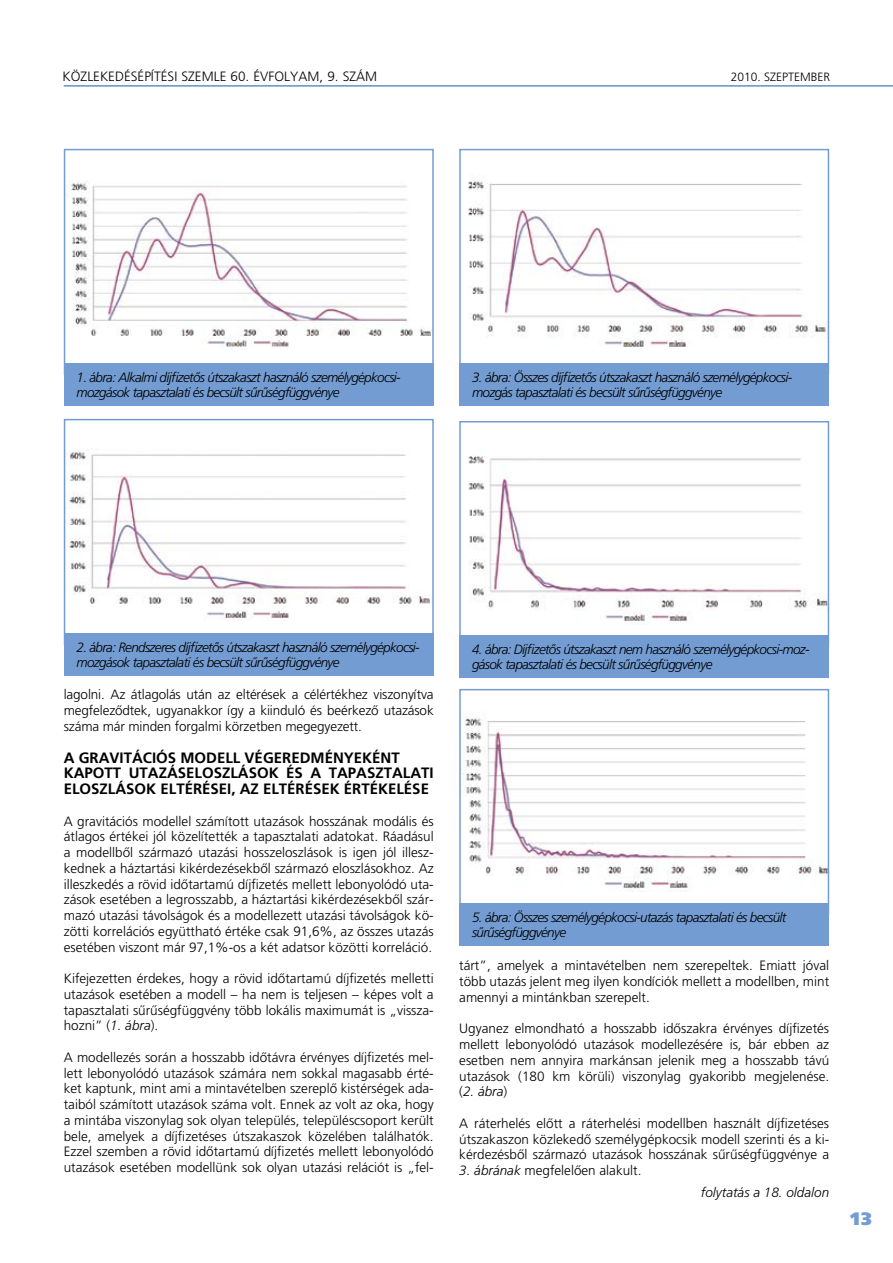
<style>
.page{position:relative;width:893px;height:1263px;background:#fff}
.page>*{position:absolute;margin:0;border:0;box-sizing:border-box;transform-origin:0 0}
.t1{font:900 18px "Frutiger H";color:#739cd2}
.t2{font:700 15px/15.8px "Frutiger H";color:#000}
.t3{font:300 13.5px/15.8px "Frutiger H";color:#000;text-align:justify}
.t4{font:italic 300 13.5px/15px "Frutiger H";letter-spacing:-.05em;color:#000}
.t5{font:italic 300 13.5px "Frutiger H";color:#000}
.t6{font:300 12px "Frutiger H";color:#000}
.s1{font-style:italic}
</style>
<div class="page">
<hr style="left:64px;top:85px;width:829px;height:2px;background:#739cd2">
<img style="left:71px;top:181px;width:360px;height:168px">
<div style="left:64px;top:149px;width:370px;height:226px;border:2px solid #739cd2"></div>
<div style="left:64px;top:363px;width:370px;height:42px;background:#739cd2"></div>
<img style="left:67px;top:449px;width:364px;height:171px">
<div style="left:64px;top:419px;width:370px;height:226px;border:2px solid #739cd2"></div>
<div style="left:64px;top:633px;width:370px;height:42px;background:#739cd2"></div>
<img style="left:468px;top:180px;width:358px;height:167px">
<div style="left:459px;top:149px;width:370px;height:226px;border:2px solid #739cd2"></div>
<div style="left:459px;top:363px;width:370px;height:42px;background:#739cd2"></div>
<img style="left:468px;top:456px;width:358px;height:167px">
<div style="left:459px;top:421px;width:370px;height:226px;border:2px solid #739cd2"></div>
<div style="left:459px;top:635px;width:370px;height:42px;background:#739cd2"></div>
<img style="left:462px;top:718px;width:364px;height:173px">
<div style="left:459px;top:689px;width:370px;height:226px;border:2px solid #739cd2"></div>
<div style="left:459px;top:903px;width:370px;height:42px;background:#739cd2"></div>
<p class="t3" style="left:63px;top:69px;width:200px">KÖZLEKEDÉSÉPÍTÉSI SZEMLE 60. évfolyam</p>
<p class="t3" style="left:319px;top:69px;width:33px">, 9. szám</p>
<p class="t6" style="left:731px;top:70px;width:41px">2010. szeptem</p>
<p class="t6" style="left:811px;top:70px;width:21px">ber</p>
<p class="t4" style="left:77px;top:370px;width:326px">1. ábra: Alkalmi díjfizetôs útszakaszt használó személygépkocsi&shy;mozgások tapasztalati és becsült sûrûségfüggvénye</p>
<p class="t4" style="left:472px;top:370px;width:322px">3. ábra: Összes díjfizetôs útszakaszt használó személygépkocsi&shy;mozgás tapasztalati és becsült sûrûségfüggvénye</p>
<p class="t4" style="left:77px;top:640px;width:345px">2. ábra: Rendszeres díjfizetôs útszakaszt használó személygépkocsi&shy;mozgások tapasztalati és becsült sûrûségfüggvénye</p>
<p class="t3" style="left:64px;top:687px;width:371px">lagolni. Az átlagolás után az eltérések a célértékhez viszonyítva megfelezôdtek, ugyanakkor így a kiinduló és beérkezô utazások száma már minden forgalmi körzetben megegyezett.</p>
<p class="t2" style="left:64px;top:749px;width:371px">A GRAVITÁCIÓS MODELL VÉGEREDMÉNYEKÉNT<br>KAPOTT UTAZÁSELOSZLÁSOK ÉS A TAPASZTALATI<br>ELOSZLÁSOK ELTÉRÉSEI, AZ ELTÉRÉSEK ÉRTÉKELÉSE</p>
<p class="t3" style="left:64px;top:813px;width:371px">A gravitációs modellel számított utazások hosszának modális és átlagos értékei jól közelítették a tapasztalati adatokat. Ráadásul a modellbôl származó utazási hosszeloszlások is igen jól illesz&shy;kednek a háztartási kikérdezésekbôl származó eloszlásokhoz. Az illeszkedés a rövid idôtartamú díjfizetés mellett lebonyolódó uta&shy;zások esetében a legrosszabb, a háztartási kikérdezésekbôl szár&shy;mazó utazási távolságok és a modellezett utazási távolságok kö&shy;zötti korrelációs együttható értéke csak 91,6%, az összes utazás esetében viszont már 97,1%-os a két adatsor közötti korreláció.</p>
<p class="t3" style="left:64px;top:970px;width:371px">Kifejezetten érdekes, hogy a rövid idôtartamú díjfizetés melletti utazások esetében a modell – ha nem is teljesen – képes volt a tapasztalati sûrûségfüggvény több lokális maximumát is „vissza&shy;hozni” (<span class="s1">1. ábra</span>).</p>
<p class="t3" style="left:64px;top:1049px;width:371px">A modellezés során a hosszabb idôtávra érvényes díjfizetés mel&shy;lett lebonyolódó utazások számára nem sokkal magasabb érté&shy;ket kaptunk, mint ami a mintavételben szereplô kistérségek ada&shy;taiból számított utazások száma volt. Ennek az volt az oka, hogy a mintába viszonylag sok olyan település, településcsoport került bele, amelyek a díjfizetéses útszakaszok közelében találhatók.<br>Ezzel szemben a rövid idôtartamú díjfizetés mellett lebonyolódó utazások esetében modellünk sok olyan utazási relációt is „fel-</p>
<p class="t4" style="left:472px;top:642px;width:339px">4. ábra: Díjfizetôs útszakaszt nem használó személygépkocsi-moz&shy;gások tapasztalati és becsült sûrûségfüggvénye</p>
<p class="t4" style="left:472px;top:910px;width:316px">5. ábra: Összes személygépkocsi-utazás tapasztalati és becsült sûrûségfüggvénye</p>
<p class="t3" style="left:459px;top:958px;width:371px">tárt”, amelyek a mintavételben nem szerepeltek. Emiatt jóval több utazás jelent meg ilyen kondíciók mellett a modellben, mint amennyi a mintánkban szerepelt.</p>
<p class="t3" style="left:459px;top:1021px;width:371px">Ugyanez elmondható a hosszabb idôszakra érvényes díjfizetés mellett lebonyolódó utazások modellezésére is, bár ebben az esetben nem annyira markánsan jelenik meg a hosszabb távú utazások (180 km körüli) viszonylag gyakoribb megjelenése. (<span class="s1">2. ábra</span>)</p>
<p class="t3" style="left:459px;top:1115px;width:371px">A ráterhelés elôtt a ráterhelési modellben használt díjfizetéses útszakaszon közlekedô személygépkocsik modell szerinti és a ki&shy;kérdezésbôl származó utazások hosszának sûrûségfüggvénye a</p>
<p class="t3" style="left:459px;top:1162px;width:184px"><span class="s1">3. ábrának</span> megfelelôen alakult.</p>
<p class="t5" style="left:701px;top:1185px;width:130px">folytatás a 18. oldalon</p>
<h1 class="t1" style="left:850px;top:1208px;width:12px">13</h1>
</div>
